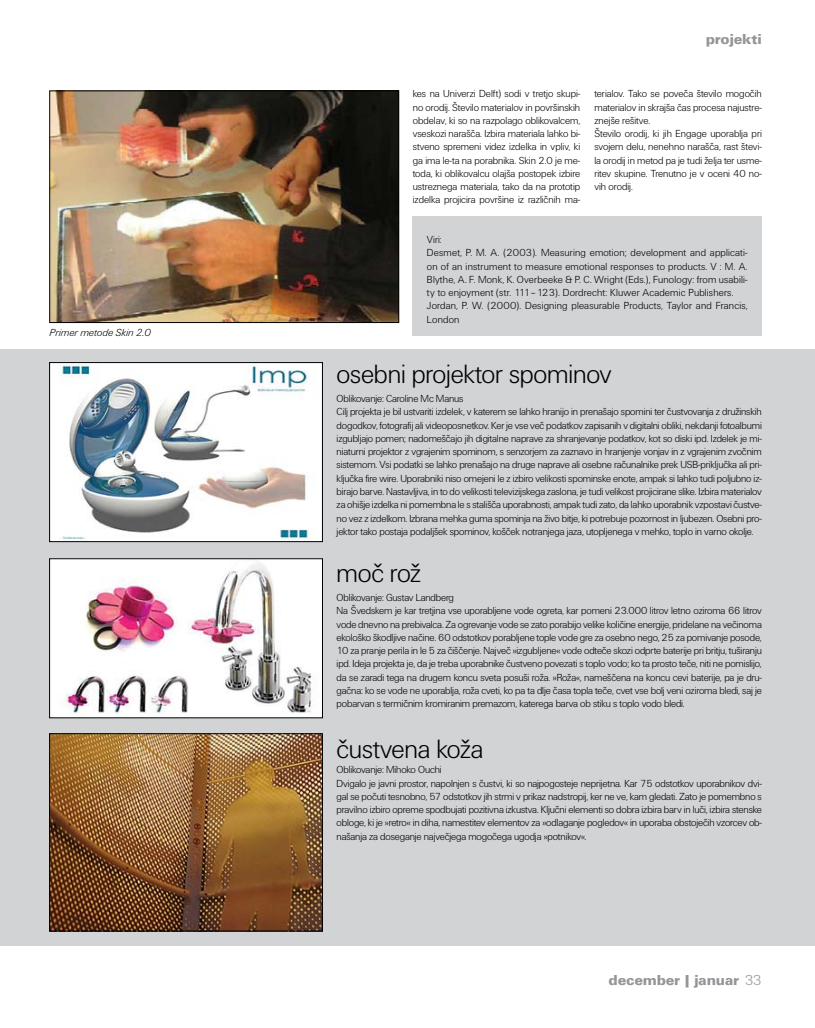
<style>
.page{position:relative;width:815px;height:1028px;background:#fff}
.page>*{position:absolute;margin:0;border:0;box-sizing:border-box;transform-origin:0 0}
.t1{font:27.5px "Unitus DEE Ligh";letter-spacing:-.005em;color:#000}
.t2{font:15px "Unitus TEE Blac";letter-spacing:-.015em;color:#939598}
.t3{font:10.62px/13.2px "Unitus DEE Ligh";letter-spacing:-.01em;color:#000}
.t4{font:10.62px/13.2px "Unitus DEE Ligh";letter-spacing:.02em;color:#000}
.t5{font:10.62px "Unitus DEE Ligh Ital";letter-spacing:-.01em;color:#000}
.s1{font-family:"Unitus DEE Ligh"}
</style>
<div class="page">
<div style="left:0;top:349px;width:815px;height:596px;background:#d1d3d4"></div>
<img style="left:52px;top:93px;width:345px;height:228px">
<div style="left:50px;top:91px;width:349px;height:232px;border:1px solid #000"></div>
<div style="left:413px;top:217px;width:349px;height:119px;background:#d1d3d4"></div>
<img style="left:51px;top:735px;width:270px;height:194px">
<div style="left:49px;top:733px;width:274px;height:198px;border:1px solid #000"></div>
<img style="left:51px;top:560px;width:270px;height:156px">
<div style="left:49px;top:558px;width:274px;height:160px;border:1px solid #000"></div>
<img style="left:51px;top:364px;width:270px;height:176px">
<div style="left:49px;top:362px;width:274px;height:180px;border:1px solid #000"></div>
<p class="t5" style="left:50px;top:327px;width:103px">Primer metode Skin 2.0</p>
<h2 class="t2" style="left:706px;top:31px;width:58px">projekti</h2>
<p class="t3" style="left:413px;top:87px;width:169px;text-align:justify">kes na Univerzi Delft) sodi v tretjo skupi&shy;no orodij. Število materialov in površinskih obdelav, ki so na razpolago oblikovalcem, vseskozi narašča. Izbira materiala lahko bi&shy;stveno spremeni videz izdelka in vpliv, ki ga ima le-ta na porabnika. Skin 2.0 je me&shy;toda, ki oblikovalcu olajša postopek izbire ustreznega materiala, tako da na prototip izdelka projicira površine iz različnih ma-</p>
<p class="t3" style="left:594px;top:87px;width:169px">terialov. Tako se poveča število mogočih materialov in skrajša čas procesa najustre&shy;znejše rešitve.<br>Število orodij, ki jih Engage uporablja pri svojem delu, nenehno narašča, rast števi&shy;la orodij in metod pa je tudi želja ter usme&shy;ritev skupine. Trenutno je v oceni 40 no&shy;vih orodij.</p>
<p class="t4" style="left:427px;top:233px;width:322px">Viri:<br>Desmet, P. M. A. (2003). Measuring emotion; development and applicati&shy;on of an instrument to measure emotional responses to products. V : M. A.<br>Blythe, A. F. Monk, K. Overbeeke &amp; P. C. Wright (Eds.), Funology: from usabili&shy;ty to enjoyment (str. 111–123). Dordrecht: Kluwer Academic Publishers.<br>Jordan, P. W. (2000). Designing pleasurable Products, Taylor and Francis, London</p>
<h1 class="t1" style="left:337px;top:359px;width:277px">osebni projektor spominov</h1>
<p class="t3" style="left:337px;top:392px;width:427px">Oblikovanje: Caroline Mc Manus<br>Cilj projekta je bil ustvariti izdelek, v katerem se lahko hranijo in prenašajo spomini ter čustvovanja z družinskih dogodkov, fotografij ali videoposnetkov. Ker je vse več podatkov zapisanih v digitalni obliki, nekdanji fotoalbumi izgubljajo pomen; nadomeščajo jih digitalne naprave za shranjevanje podatkov, kot so diski ipd. Izdelek je mi&shy;niaturni projektor z vgrajenim spominom, s senzorjem za zaznavo in hranjenje vonjav in z vgrajenim zvočnim sistemom. Vsi podatki se lahko prenašajo na druge naprave ali osebne računalnike prek USB-priključka ali pri&shy;ključka fire wire. Uporabniki niso omejeni le z izbiro velikosti spominske enote, ampak si lahko tudi poljubno iz&shy;birajo barve. Nastavljiva, in to do velikosti televizijskega zaslona, je tudi velikost projicirane slike. Izbira materialov za ohišje izdelka ni pomembna le s stališča uporabnosti, ampak tudi zato, da lahko uporabnik vzpostavi čustve&shy;no vez z izdelkom. Izbrana mehka guma spominja na živo bitje, ki potrebuje pozornost in ljubezen. Osebni pro&shy;jektor tako postaja podaljšek spominov, košček notranjega jaza, utopljenega v mehko, toplo in varno okolje.</p>
<h1 class="t1" style="left:337px;top:558px;width:86px">moč rož</h1>
<p class="t3" style="left:337px;top:591px;width:427px">Oblikovanje: Gustav Landberg<br>Na Švedskem je kar tretjina vse uporabljene vode ogreta, kar pomeni 23.000 litrov letno oziroma 66 litrov vode dnevno na prebivalca. Za ogrevanje vode se zato porabijo velike količine energije, pridelane na večinoma ekološko škodljive načine. 60 odstotkov porabljene tople vode gre za osebno nego, 25 za pomivanje posode, 10 za pranje perila in le 5 za čiščenje. Največ »izgubljene« vode odteče skozi odprte baterije pri britju, tuširanju ipd. Ideja projekta je, da je treba uporabnike čustveno povezati s toplo vodo; ko ta prosto teče, niti ne pomislijo, da se zaradi tega na drugem koncu sveta posuši roža. »Roža«, nameščena na koncu cevi baterije, pa je dru&shy;gačna: ko se vode ne uporablja, roža cveti, ko pa ta dlje časa topla teče, cvet vse bolj veni oziroma bledi, saj je pobarvan s termičnim kromiranim premazom, katerega barva ob stiku s toplo vodo bledi.</p>
<h1 class="t1" style="left:337px;top:733px;width:148px">čustvena koža</h1>
<p class="t3" style="left:337px;top:763px;width:427px">Oblikovanje: Mihoko Ouchi<br>Dvigalo je javni prostor, napolnjen s čustvi, ki so najpogosteje neprijetna. Kar 75 odstotkov uporabnikov dvi&shy;gal se počuti tesnobno, 57 odstotkov jih strmi v prikaz nadstropij, ker ne ve, kam gledati. Zato je pomembno s pravilno izbiro opreme spodbujati pozitivna izkustva. Ključni elementi so dobra izbira barv in luči, izbira stenske obloge, ki je »retro« in diha, namestitev elementov za »odlaganje pogledov« in uporaba obstoječih vzorcev ob&shy;našanja za doseganje največjega mogočega ugodja »potnikov«.</p>
<h2 class="t2" style="left:609px;top:972px;width:155px">december | januar <span class="s1">33</span></h2>
</div>
